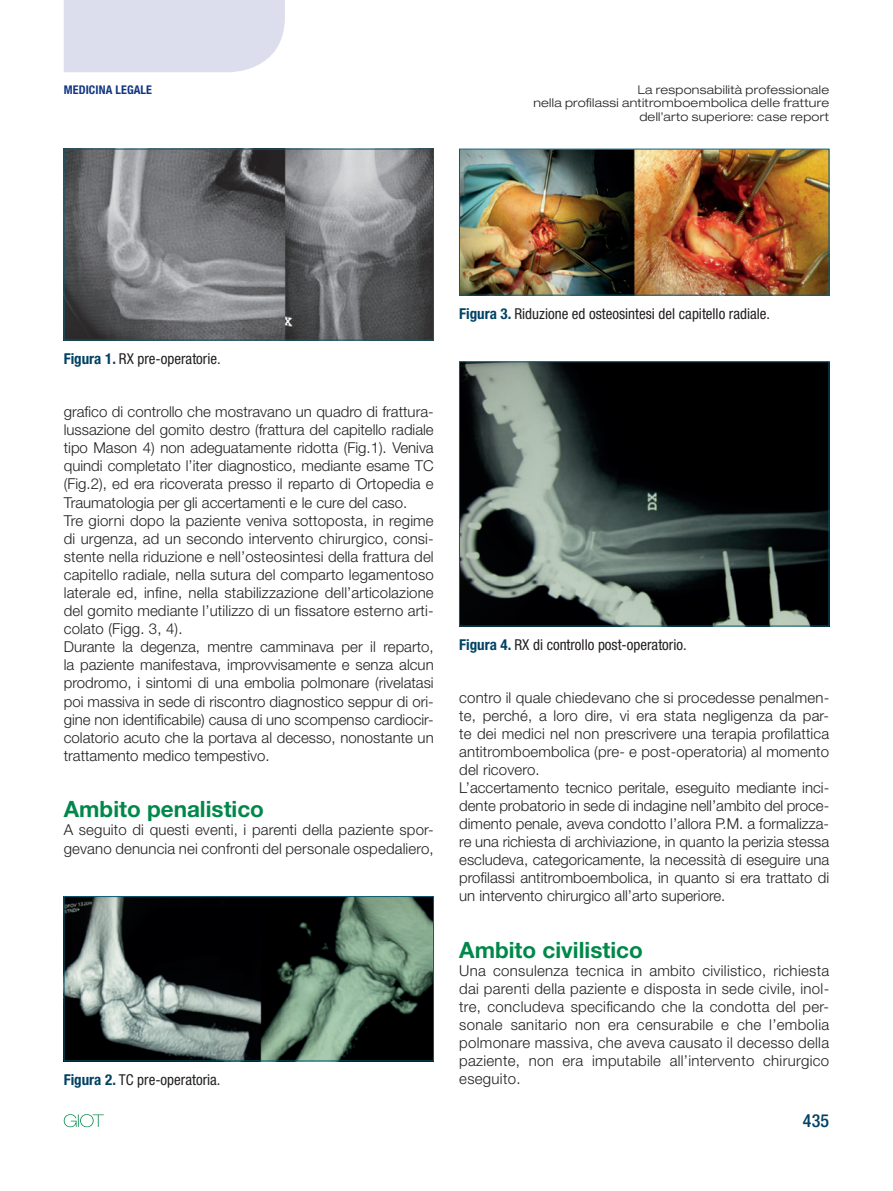
<style>
.page{position:relative;width:893px;height:1191px;background:#fff}
.page>*{position:absolute;margin:0;border:0;box-sizing:border-box;transform-origin:0 0}
.t1{font:700 22.5px "Helvetica Neue LT Std";color:#00884a}
.t2{font:500 condensed 18px "Helvetica Neue LT Std";color:#004264}
.t3{font:300 15px/18.1px "Helvetica Neue LT Std";color:#231f20}
.t4{font:condensed 15px "Helvetica Neue LT Std";color:#231f20}
.t5{font:300 expanded 12px/13.5px "Helvetica Neue LT Std";letter-spacing:.025em;color:#231f20;text-align:right}
.t6{font:700 condensed 12px "Helvetica Neue LT Std";letter-spacing:.01em;color:#133684}
.s1{font-weight:700;color:#004264}
</style>
<div class="page">
<div style="left:64px;top:0;width:221px;height:72px;background:#dcdeed"></div>
<svg style="left:64px;top:1114px;width:40px;height:13px"></svg>
<img style="left:66px;top:151px;width:366px;height:187px">
<div style="left:64px;top:149px;width:370px;height:191px;border:1px solid #0a5d73"></div>
<img style="left:66px;top:898px;width:366px;height:161px">
<div style="left:64px;top:896px;width:370px;height:165px;border:1px solid #0a5d73"></div>
<img style="left:461px;top:151px;width:366px;height:142px">
<div style="left:459px;top:149px;width:370px;height:146px;border:1px solid #0a5d73"></div>
<img style="left:461px;top:363px;width:366px;height:261px">
<div style="left:459px;top:361px;width:370px;height:265px;border:1px solid #0a5d73"></div>
<p class="t6" style="left:64px;top:82px;width:90px">MEDICINA LEGALE</p>
<p class="t5" style="left:533px;top:82px;width:297px">La responsabilità professionale<br>nella profilassi antitromboembolica delle fratture dell’arto superiore: case report</p>
<p class="t4" style="left:64px;top:350px;width:158px"><span class="s1">Figura 1.</span> RX pre-operatorie.</p>
<p class="t3" style="left:64px;top:402px;width:371px">grafico di controllo che mostravano un quadro di frattura&shy;lussazione del gomito destro (frattura del capitello radiale tipo Mason 4) non adeguatamente ridotta (Fig.1). Veniva quindi completato l’iter diagnostico, mediante esame TC (Fig.2), ed era ricoverata presso il reparto di Ortopedia e Traumatologia per gli accertamenti e le cure del caso.<br>Tre giorni dopo la paziente veniva sottoposta, in regime di urgenza, ad un secondo intervento chirurgico, consi&shy;stente nella riduzione e nell’osteosintesi della frattura del capitello radiale, nella sutura del comparto legamentoso laterale ed, infine, nella stabilizzazione dell’articolazione del gomito mediante l’utilizzo di un fissatore esterno arti&shy;colato (Figg. 3, 4).<br>Durante la degenza, mentre camminava per il reparto, la paziente manifestava, improvvisamente e senza alcun prodromo, i sintomi di una embolia polmonare (rivelatasi poi massiva in sede di riscontro diagnostico seppur di ori&shy;gine non identificabile) causa di uno scompenso cardiocir&shy;colatorio acuto che la portava al decesso, nonostante un trattamento medico tempestivo.</p>
<h1 class="t1" style="left:64px;top:795px;width:202px">Ambito penalistico</h1>
<p class="t3" style="left:64px;top:820px;width:371px">A seguito di questi eventi, i parenti della paziente spor&shy;gevano denuncia nei confronti del personale ospedaliero,</p>
<p class="t4" style="left:64px;top:1070px;width:158px"><span class="s1">Figura 2.</span> TC pre-operatoria.</p>
<p class="t4" style="left:459px;top:305px;width:312px"><span class="s1">Figura 3.</span> Riduzione ed osteosintesi del capitello radiale.</p>
<p class="t4" style="left:459px;top:636px;width:229px"><span class="s1">Figura 4.</span> RX di controllo post-operatorio.</p>
<p class="t3" style="left:459px;top:688px;width:371px">contro il quale chiedevano che si procedesse penalmen&shy;te, perché, a loro dire, vi era stata negligenza da par&shy;te dei medici nel non prescrivere una terapia profilattica antitromboembolica (pre- e post-operatoria) al momento del ricovero.<br>L’accertamento tecnico peritale, eseguito mediante inci&shy;dente probatorio in sede di indagine nell’ambito del proce&shy;dimento penale, aveva condotto l’allora P.M. a formalizza&shy;re una richiesta di archiviazione, in quanto la perizia stessa escludeva, categoricamente, la necessità di eseguire una profilassi antitromboembolica, in quanto si era trattato di un intervento chirurgico all’arto superiore.</p>
<h1 class="t1" style="left:459px;top:935px;width:185px">Ambito civilistico</h1>
<p class="t3" style="left:459px;top:961px;width:371px;text-align:justify">Una consulenza tecnica in ambito civilistico, richiesta dai parenti della paziente e disposta in sede civile, inol&shy;tre, concludeva specificando che la condotta del per&shy;sonale sanitario non era censurabile e che l’embolia polmonare massiva, che aveva causato il decesso della paziente, non era imputabile all’intervento chirurgico eseguito.</p>
<p class="t2" style="left:803px;top:1110px;width:28px">435</p>
</div>
